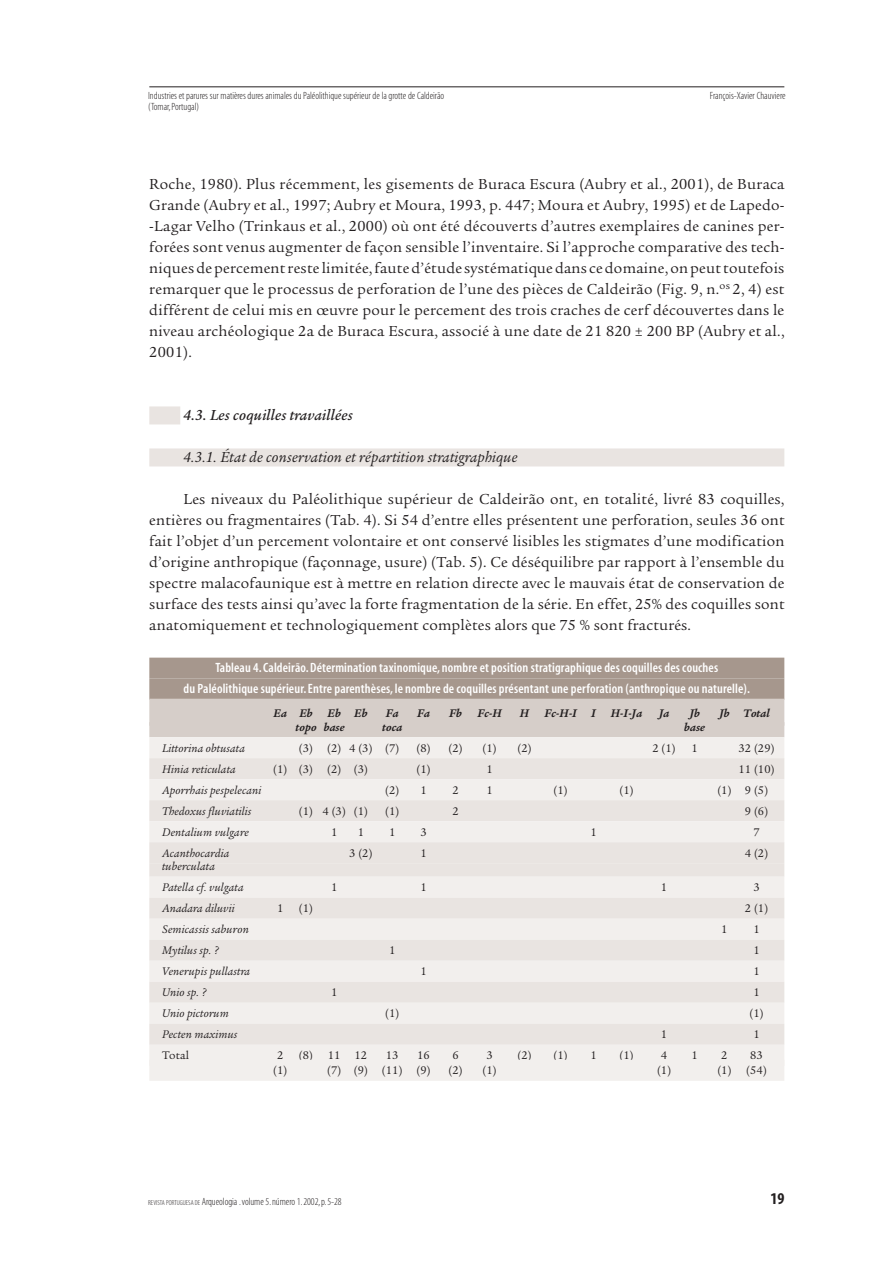
<style>
.page{position:relative;width:893px;height:1262px;background:#fff}
.page>*{position:absolute;margin:0;border:0;box-sizing:border-box;transform-origin:0 0}
.t1{font:16.5px "Myriad MM 700 300";color:#231f20}
.t2{font:15.75px/21px "Legacy Serif";letter-spacing:.015em;color:#231f20;text-align:justify}
.t3{font:italic 15.75px "Legacy Serif";letter-spacing:.01em;color:#231f20}
.t4{font:italic 500 15.75px "Legacy Serif";letter-spacing:.01em;color:#231f20}
.t5{font:13.5px/21px "Myriad MM 565 300";letter-spacing:.01em;color:#fff;text-align:center}
.t6{font:italic 12px/21px "Legacy Serif";letter-spacing:.01em;color:#231f20}
.t7{font:12px "Legacy Serif";letter-spacing:.01em;color:#231f20}
.t8{font:italic 700 12px "Legacy Serif";letter-spacing:.01em;color:#231f20}
.t9{font:10.5px "Myriad MM 215 300";color:#231f20}
.s1{font-size:7.2px}
</style>
<div class="page">
<div style="left:149px;top:406px;width:31px;height:18px;background:#e9e4e1"></div>
<div style="left:149px;top:448px;width:635px;height:18px;background:#e9e4e1"></div>
<div style="left:149px;top:657px;width:635px;height:21px;background:#a6978d"></div>
<div style="left:149px;top:678px;width:635px;height:21px;background:#a6978d"></div>
<div style="left:149px;top:698px;width:635px;height:27px;background:#d6cec9"></div>
<div style="left:149px;top:722px;width:635px;height:15px;background:#d6cec9"></div>
<div style="left:149px;top:737px;width:635px;height:21px;background:#f2efed"></div>
<div style="left:149px;top:758px;width:635px;height:21px;background:#e9e4e1"></div>
<div style="left:149px;top:779px;width:635px;height:21px;background:#f2efed"></div>
<div style="left:149px;top:800px;width:635px;height:21px;background:#e9e4e1"></div>
<div style="left:149px;top:821px;width:635px;height:21px;background:#f2efed"></div>
<div style="left:149px;top:842px;width:635px;height:21px;background:#e9e4e1"></div>
<div style="left:149px;top:863px;width:635px;height:13px;background:#e9e4e1"></div>
<div style="left:149px;top:876px;width:635px;height:21px;background:#f2efed"></div>
<div style="left:149px;top:897px;width:635px;height:21px;background:#e9e4e1"></div>
<div style="left:149px;top:918px;width:635px;height:21px;background:#f2efed"></div>
<div style="left:149px;top:939px;width:635px;height:21px;background:#e9e4e1"></div>
<div style="left:149px;top:960px;width:635px;height:21px;background:#f2efed"></div>
<div style="left:149px;top:981px;width:635px;height:21px;background:#e9e4e1"></div>
<div style="left:149px;top:1002px;width:635px;height:21px;background:#f2efed"></div>
<div style="left:149px;top:1023px;width:635px;height:21px;background:#e9e4e1"></div>
<div style="left:149px;top:1044px;width:635px;height:21px;background:#f2efed"></div>
<div style="left:149px;top:1059px;width:635px;height:21px;background:#f2efed"></div>
<hr style="left:149px;top:87px;width:635px;height:1px;background:#231f20">
<p class="t9" style="left:148px;top:92px;width:297px">Industries et parures sur matières dures animales du Paléolithique supérieur de la grotte de Caldeirão</p>
<p class="t9" style="left:710px;top:92px;width:77px">François-Xavier Chauviere</p>
<p class="t9" style="left:148px;top:102px;width:52px">(Tomar,Portugal)</p>
<p class="t2" style="left:149px;top:175px;width:636px">Roche, 1980). Plus récemment, les gisements de Buraca Escura (Aubry et al., 2001), de Buraca Grande (Aubry et al., 1997; Aubry et Moura, 1993, p. 447; Moura et Aubry, 1995) et de Lapedo--Lagar Velho (Trinkaus et al., 2000) où ont été découverts d’autres exemplaires de canines per&shy;forées sont venus augmenter de façon sensible l’inventaire. Si l’approche comparative des tech&shy;niques de percement reste limitée, faute d’étude systématique dans ce domaine, on peut toutefois remarquer que le processus de perforation de l’une des pièces de Caldeirão (Fig. 9, n.<sup>os</sup> 2, 4) est différent de celui mis en œuvre pour le percement des trois craches de cerf découvertes dans le niveau archéologique 2a de Buraca Escura, associé à une date de 21 820 ± 200 BP (Aubry et al., 2001).</p>
<p class="t4" style="left:183px;top:409px;width:171px">4.3. Les coquilles travaillées</p>
<p class="t3" style="left:183px;top:451px;width:336px">4.3.1. État de conservation et répartition stratigraphique</p>
<p class="t2" style="left:149px;top:490px;width:636px;text-indent:34px">Les niveaux du Paléolithique supérieur de Caldeirão ont, en totalité, livré 83 coquilles, entières ou fragmentaires (Tab. 4). Si 54 d’entre elles présentent une perforation, seules 36 ont fait l’objet d’un percement volontaire et ont conservé lisibles les stigmates d’une modification d’origine anthropique (façonnage, usure) (Tab. 5). Ce déséquilibre par rapport à l’ensemble du spectre malacofaunique est à mettre en relation directe avec le mauvais état de conservation de surface des tests ainsi qu’avec la forte fragmentation de la série. En effet, 25% des coquilles sont anatomiquement et technologiquement complètes alors que 75 % sont fracturés.</p>
<p class="t5" style="left:183px;top:658px;width:568px">Tableau 4.Caldeirão.Détermination taxinomique, nombre et position stratigraphique des coquilles des couches<br>du Paléolithique supérieur.Entre parenthèses, le nombre de coquilles présentant une perforation (anthropique ou naturelle).</p>
<p class="t8" style="left:273px;top:709px;width:95px">Ea Eb Eb Eb</p>
<p class="t8" style="left:386px;top:709px;width:14px">Fa</p>
<p class="t8" style="left:417px;top:709px;width:14px">Fa</p>
<p class="t8" style="left:449px;top:709px;width:14px">Fb</p>
<p class="t8" style="left:477px;top:709px;width:26px">Fc-H</p>
<p class="t8" style="left:520px;top:709px;width:11px">H</p>
<p class="t8" style="left:544px;top:709px;width:99px">Fc-H-I I H-I-Ja</p>
<p class="t8" style="left:658px;top:709px;width:12px">Ja</p>
<p class="t8" style="left:689px;top:709px;width:12px">Jb</p>
<p class="t8" style="left:719px;top:709px;width:52px">Jb Total</p>
<p class="t8" style="left:295px;top:722px;width:51px">topo base</p>
<p class="t8" style="left:382px;top:722px;width:22px">toca</p>
<p class="t8" style="left:684px;top:722px;width:22px">base</p>
<p class="t6" style="left:162px;top:738px;width:84px">Littorina obtusata</p>
<p class="t7" style="left:299px;top:743px;width:102px">(3) (2) 4 (3) (7)</p>
<p class="t7" style="left:416px;top:743px;width:48px">(8) (2)</p>
<p class="t7" style="left:482px;top:743px;width:51px">(1) (2)</p>
<p class="t7" style="left:652px;top:743px;width:25px">2 (1)</p>
<p class="t7" style="left:691px;top:743px;width:8px">1</p>
<p class="t7" style="left:738px;top:743px;width:37px">32 (29)</p>
<p class="t6" style="left:162px;top:759px;width:75px">Hinia reticulata</p>
<p class="t7" style="left:273px;top:764px;width:96px">(1) (3) (2) (3)</p>
<p class="t7" style="left:416px;top:764px;width:16px">(1)</p>
<p class="t7" style="left:486px;top:764px;width:8px">1</p>
<p class="t7" style="left:738px;top:764px;width:37px">11 (10)</p>
<p class="t6" style="left:162px;top:780px;width:101px">Aporrhais pespelecani</p>
<p class="t7" style="left:385px;top:785px;width:43px">(2) 1</p>
<p class="t7" style="left:452px;top:785px;width:8px">2</p>
<p class="t7" style="left:486px;top:785px;width:8px">1</p>
<p class="t7" style="left:553px;top:785px;width:16px">(1)</p>
<p class="t7" style="left:619px;top:785px;width:16px">(1)</p>
<p class="t7" style="left:717px;top:785px;width:52px">(1) 9 (5)</p>
<p class="t6" style="left:162px;top:801px;width:91px">Thedoxus fluviatilis</p>
<p class="t7" style="left:299px;top:806px;width:70px">(1) 4 (3) (1)</p>
<p class="t7" style="left:385px;top:806px;width:16px">(1)</p>
<p class="t7" style="left:452px;top:806px;width:8px">2</p>
<p class="t7" style="left:745px;top:806px;width:25px">9 (6)</p>
<p class="t6" style="left:162px;top:822px;width:88px">Dentalium vulgare</p>
<p class="t7" style="left:331px;top:827px;width:8px">1</p>
<p class="t7" style="left:358px;top:827px;width:8px">1</p>
<p class="t7" style="left:389px;top:827px;width:8px">1</p>
<p class="t7" style="left:420px;top:827px;width:8px">3</p>
<p class="t7" style="left:590px;top:827px;width:8px">1</p>
<p class="t7" style="left:753px;top:827px;width:8px">7</p>
<p class="t6" style="left:162px;top:843px;width:69px">Acanthocardia</p>
<p class="t7" style="left:349px;top:848px;width:25px">3 (2)</p>
<p class="t7" style="left:420px;top:848px;width:8px">1</p>
<p class="t7" style="left:745px;top:848px;width:25px">4 (2)</p>
<p class="t6" style="left:162px;top:857px;width:83px">tuberculata<br>Patella cf. vulgata</p>
<p class="t7" style="left:331px;top:882px;width:8px">1</p>
<p class="t7" style="left:420px;top:882px;width:8px">1</p>
<p class="t7" style="left:661px;top:882px;width:8px">1</p>
<p class="t7" style="left:753px;top:882px;width:8px">3</p>
<p class="t6" style="left:162px;top:899px;width:74px">Anadara diluvii</p>
<p class="t7" style="left:277px;top:903px;width:8px">1</p>
<p class="t7" style="left:299px;top:903px;width:16px">(1)</p>
<p class="t7" style="left:745px;top:903px;width:25px">2 (1)</p>
<p class="t6" style="left:162px;top:920px;width:88px">Semicassis saburon</p>
<p class="t7" style="left:721px;top:924px;width:8px">1</p>
<p class="t7" style="left:753px;top:924px;width:8px">1</p>
<p class="t6" style="left:162px;top:941px;width:58px">Mytilus sp. ?</p>
<p class="t7" style="left:389px;top:945px;width:8px">1</p>
<p class="t7" style="left:753px;top:945px;width:8px">1</p>
<p class="t6" style="left:162px;top:962px;width:89px">Venerupis pullastra</p>
<p class="t7" style="left:420px;top:966px;width:8px">1</p>
<p class="t7" style="left:753px;top:966px;width:8px">1</p>
<p class="t6" style="left:162px;top:983px;width:46px">Unio sp. ?</p>
<p class="t7" style="left:331px;top:987px;width:8px">1</p>
<p class="t7" style="left:753px;top:987px;width:8px">1</p>
<p class="t6" style="left:162px;top:1004px;width:68px">Unio pictorum</p>
<p class="t7" style="left:385px;top:1008px;width:16px">(1)</p>
<p class="t7" style="left:749px;top:1008px;width:16px">(1)</p>
<p class="t6" style="left:162px;top:1025px;width:77px">Pecten maximus</p>
<p class="t7" style="left:661px;top:1029px;width:8px">1</p>
<p class="t7" style="left:753px;top:1029px;width:8px">1</p>
<p class="t7" style="left:162px;top:1050px;width:29px">Total</p>
<p class="t7" style="left:277px;top:1050px;width:8px">2</p>
<p class="t7" style="left:299px;top:1050px;width:70px">(8) 11 12</p>
<p class="t7" style="left:386px;top:1050px;width:14px">13</p>
<p class="t7" style="left:417px;top:1050px;width:14px">16</p>
<p class="t7" style="left:452px;top:1050px;width:8px">6</p>
<p class="t7" style="left:486px;top:1050px;width:8px">3</p>
<p class="t7" style="left:517px;top:1050px;width:52px">(2) (1)</p>
<p class="t7" style="left:590px;top:1050px;width:8px">1</p>
<p class="t7" style="left:619px;top:1050px;width:49px">(1) 4</p>
<p class="t7" style="left:691px;top:1050px;width:8px">1</p>
<p class="t7" style="left:721px;top:1050px;width:8px">2</p>
<p class="t7" style="left:750px;top:1050px;width:14px">83</p>
<p class="t7" style="left:273px;top:1065px;width:16px">(1)</p>
<p class="t7" style="left:327px;top:1065px;width:105px">(7) (9) (11) (9)</p>
<p class="t7" style="left:448px;top:1065px;width:50px">(2) (1)</p>
<p class="t7" style="left:657px;top:1065px;width:16px">(1)</p>
<p class="t7" style="left:717px;top:1065px;width:51px">(1) (54)</p>
<p class="t9" style="left:148px;top:1197px;width:195px"><span class="s1">REVISTA PORTUGUESA DE</span> Arqueologia .volume 5.número 1.2002,p.5-28</p>
<p class="t1" style="left:770px;top:1192px;width:16px">19</p>
</div>
